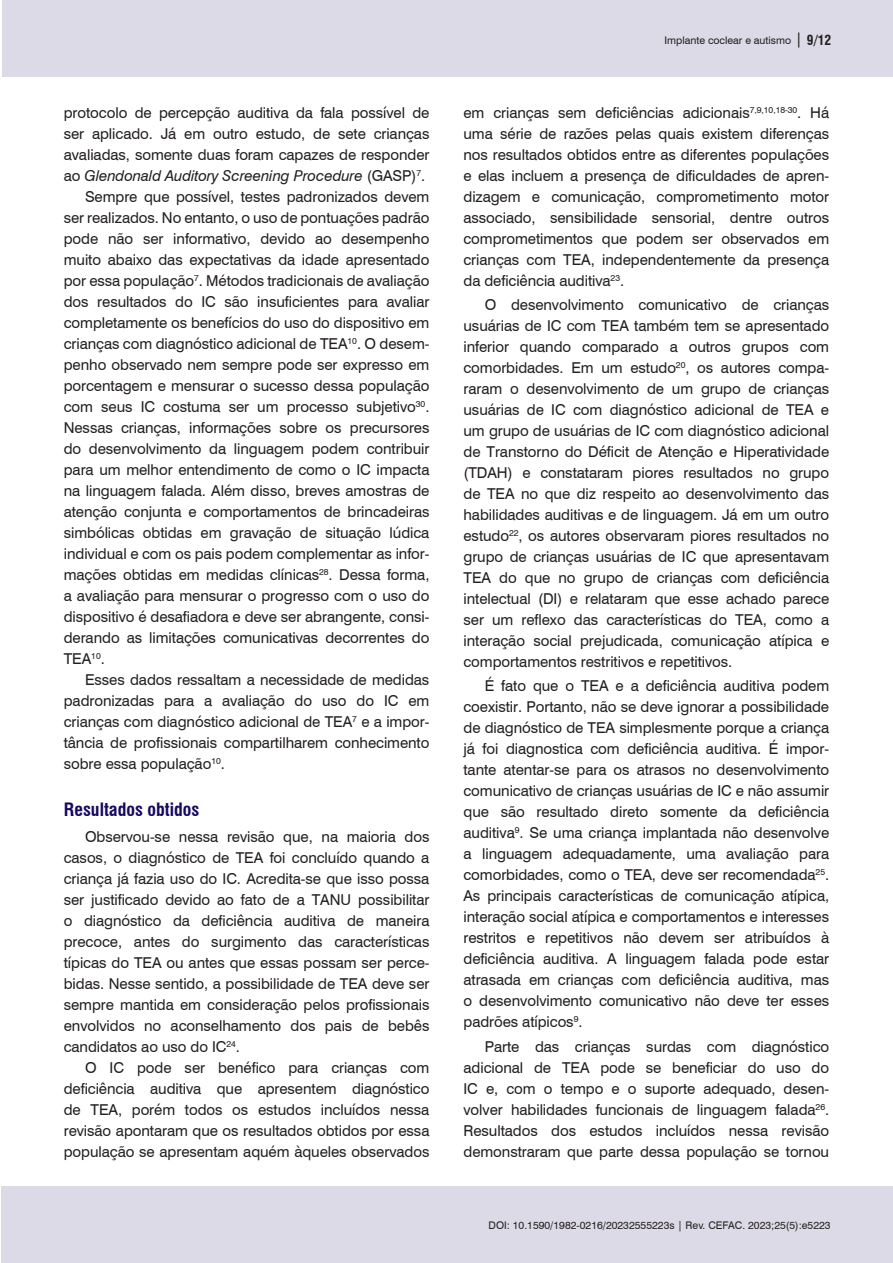
<style>
.page{position:relative;width:893px;height:1263px;background:#fff}
.page>*{position:absolute;margin:0;border:0;box-sizing:border-box;transform-origin:0 0}
.Nivel_2{font:700 condensed 18px "Swiss 721 BT";color:#18085f}
.Corpo_do_texto{font:15px/21px "Swiss 721 BT";letter-spacing:-.005em;color:#231f20;text-align:justify}
.t1{font:10.5px "Swiss 721 BT";color:#231f20}
.s1{font-style:italic}
.s2{font-size:15px}
.s3{font-weight:700;font-stretch:condensed;font-size:13.5px}
</style>
<div class="page">
<div style="left:1px;top:1186px;width:892px;height:77px;background:#dcdae7"></div>
<div style="left:2px;top:0;width:891px;height:77px;background:#dcdae7"></div>
<p class="Corpo_do_texto" style="left:64px;top:101px;width:367px">protocolo de percepção auditiva da fala possível de ser aplicado. Já em outro estudo, de sete crianças avaliadas, somente duas foram capazes de responder ao <span class="s1">Glendonald Auditory Screening Procedure</span> (GASP)<sup>7</sup>.</p>
<p class="Corpo_do_texto" style="left:64px;top:185px;width:367px;text-indent:21px">Sempre que possível, testes padronizados devem ser realizados. No entanto, o uso de pontuações padrão pode não ser informativo, devido ao desempenho muito abaixo das expectativas da idade apresentado por essa população<sup>7</sup>. Métodos tradicionais de avaliação dos resultados do IC são insuficientes para avaliar completamente os benefícios do uso do dispositivo em crianças com diagnóstico adicional de TEA<sup>10</sup>. O desem&shy;penho observado nem sempre pode ser expresso em porcentagem e mensurar o sucesso dessa população com seus IC costuma ser um processo subjetivo<sup>30</sup>.<br>Nessas crianças, informações sobre os precursores do desenvolvimento da linguagem podem contribuir para um melhor entendimento de como o IC impacta na linguagem falada. Além disso, breves amostras de atenção conjunta e comportamentos de brincadeiras simbólicas obtidas em gravação de situação lúdica individual e com os pais podem complementar as infor&shy;mações obtidas em medidas clínicas<sup>28</sup>. Dessa forma, a avaliação para mensurar o progresso com o uso do dispositivo é desafiadora e deve ser abrangente, consi&shy;derando as limitações comunicativas decorrentes do TEA<sup>10</sup>.</p>
<p class="Corpo_do_texto" style="left:64px;top:668px;width:367px;text-indent:21px">Esses dados ressaltam a necessidade de medidas padronizadas para a avaliação do uso do IC em crianças com diagnóstico adicional de TEA<sup>7</sup> e a impor&shy;tância de profissionais compartilharem conhecimento sobre essa população<sup>10</sup>.</p>
<p class="Nivel_2" style="left:64px;top:799px;width:137px">Resultados obtidos</p>
<p class="Corpo_do_texto" style="left:64px;top:825px;width:367px;text-indent:21px">Observou-se nessa revisão que, na maioria dos casos, o diagnóstico de TEA foi concluído quando a criança já fazia uso do IC. Acredita-se que isso possa ser justificado devido ao fato de a TANU possibilitar o diagnóstico da deficiência auditiva de maneira precoce, antes do surgimento das características típicas do TEA ou antes que essas possam ser perce&shy;bidas. Nesse sentido, a possibilidade de TEA deve ser sempre mantida em consideração pelos profissionais envolvidos no aconselhamento dos pais de bebês candidatos ao uso do IC<sup>24</sup>.</p>
<p class="Corpo_do_texto" style="left:64px;top:1056px;width:367px;text-indent:21px">O IC pode ser benéfico para crianças com deficiência auditiva que apresentem diagnóstico de TEA, porém todos os estudos incluídos nessa revisão apontaram que os resultados obtidos por essa população se apresentam aquém àqueles observados</p>
<p class="t1" style="left:664px;top:33px;width:168px">Implante coclear e autismo <span class="s2">|</span> <span class="s3">9/12</span></p>
<p class="Corpo_do_texto" style="left:463px;top:101px;width:367px">em crianças sem deficiências adicionais<sup>7,9,10,18-30</sup>. Há uma série de razões pelas quais existem diferenças nos resultados obtidos entre as diferentes populações e elas incluem a presença de dificuldades de apren&shy;dizagem e comunicação, comprometimento motor associado, sensibilidade sensorial, dentre outros comprometimentos que podem ser observados em crianças com TEA, independentemente da presença da deficiência auditiva<sup>23</sup>.</p>
<p class="Corpo_do_texto" style="left:463px;top:294px;width:367px;text-indent:21px">O desenvolvimento comunicativo de crianças usuárias de IC com TEA também tem se apresentado inferior quando comparado a outros grupos com comorbidades. Em um estudo<sup>20</sup>, os autores compa&shy;raram o desenvolvimento de um grupo de crianças usuárias de IC com diagnóstico adicional de TEA e um grupo de usuárias de IC com diagnóstico adicional de Transtorno do Déficit de Atenção e Hiperatividade (TDAH) e constataram piores resultados no grupo de TEA no que diz respeito ao desenvolvimento das habilidades auditivas e de linguagem. Já em um outro estudo<sup>22</sup>, os autores observaram piores resultados no grupo de crianças usuárias de IC que apresentavam TEA do que no grupo de crianças com deficiência intelectual (DI) e relataram que esse achado parece ser um reflexo das características do TEA, como a interação social prejudicada, comunicação atípica e comportamentos restritivos e repetitivos.</p>
<p class="Corpo_do_texto" style="left:463px;top:675px;width:367px;text-indent:21px">É fato que o TEA e a deficiência auditiva podem coexistir. Portanto, não se deve ignorar a possibilidade de diagnóstico de TEA simplesmente porque a criança já foi diagnostica com deficiência auditiva. É impor&shy;tante atentar-se para os atrasos no desenvolvimento comunicativo de crianças usuárias de IC e não assumir que são resultado direto somente da deficiência auditiva<sup>9</sup>. Se uma criança implantada não desenvolve a linguagem adequadamente, uma avaliação para comorbidades, como o TEA, deve ser recomendada<sup>25</sup>.<br>As principais características de comunicação atípica, interação social atípica e comportamentos e interesses restritos e repetitivos não devem ser atribuídos à deficiência auditiva. A linguagem falada pode estar atrasada em crianças com deficiência auditiva, mas o desenvolvimento comunicativo não deve ter esses padrões atípicos<sup>9</sup>.</p>
<p class="Corpo_do_texto" style="left:463px;top:1035px;width:367px;text-indent:21px">Parte das crianças surdas com diagnóstico adicional de TEA pode se beneficiar do uso do IC e, com o tempo e o suporte adequado, desen&shy;volver habilidades funcionais de linguagem falada<sup>26</sup>.<br>Resultados dos estudos incluídos nessa revisão demonstraram que parte dessa população se tornou</p>
<p class="t1" style="left:489px;top:1218px;width:343px">DOI: 10.1590/1982-0216/20232555223s | Rev. CEFAC. 2023;25(5):e5223</p>
</div>
